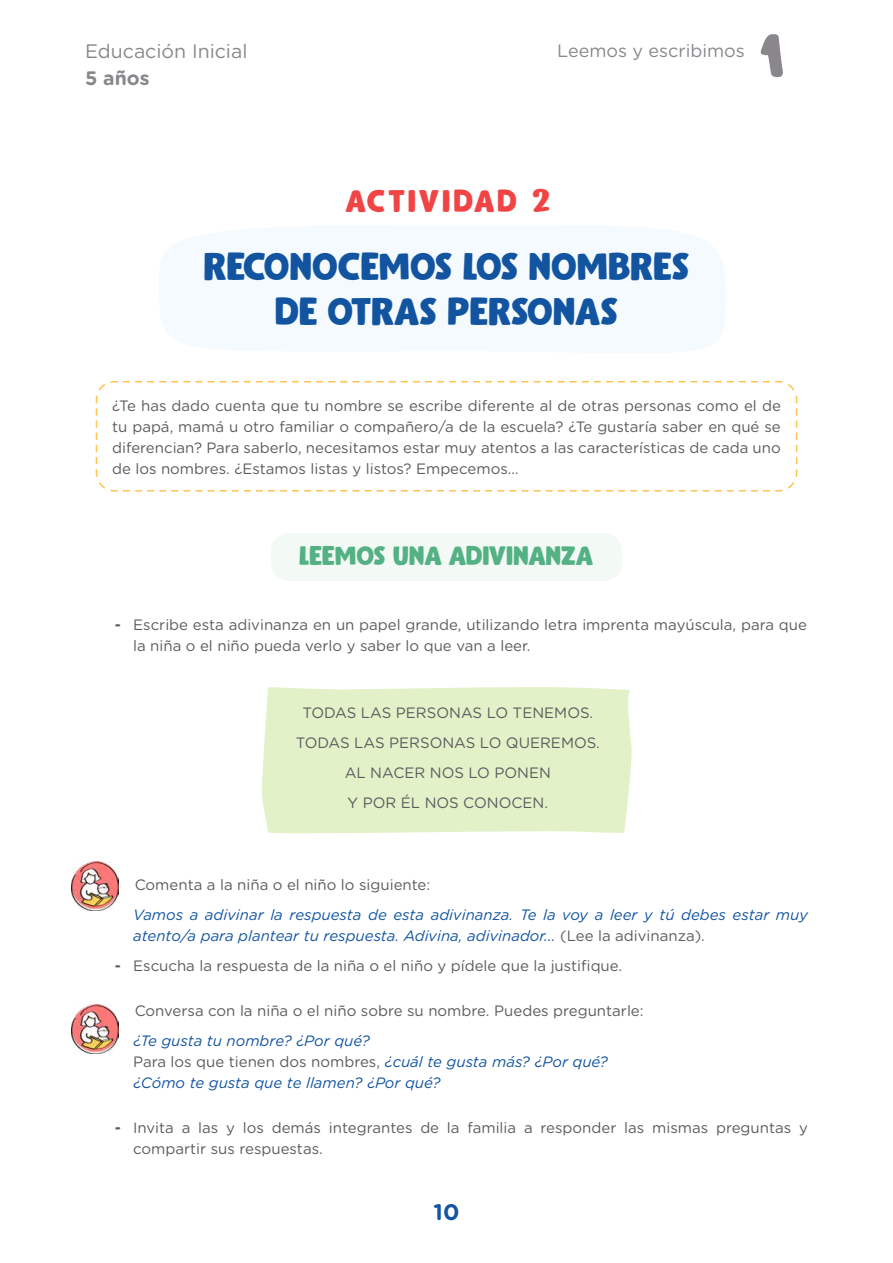
<style>
.page{position:relative;width:893px;height:1263px;background:#fff}
.page>*{position:absolute;margin:0;border:0;box-sizing:border-box;transform-origin:0 0}
.t1{font:73.5px "Nerko One";color:#89878c}
.Título_Actividad_OK{font:39px "Gumbo DEMO";color:#1254a0}
.Título_Actividad_OK-2{font:31.65px "Gumbo DEMO";letter-spacing:.09em;color:#f14444}
.Título_Actividad_OK-3{font:27px "Gumbo DEMO";color:#53b183}
.t2{font:700 22.5px "Gotham Rounded";color:#1254a0}
.t3{font:19.5px "Gotham Rounded";color:#89878c}
.t4{font:700 19.5px "Gotham Rounded";color:#89878c}
.t5{font:18px "Gotham Rounded";color:#89878c}
.Cuerpo_de_texto_alin{font:15px/21px "Gotham Rounded";color:#5c5b5f}
.Cuerpo_de_texto_alin-2{font:italic 15px/21px "Gotham Rounded";color:#1254a0}
.s1{font-family:"Nerko One";font-size:39.6px}
.s2{font-weight:700}
.s3{font-style:normal;color:#5c5b5f}
.s4{font-style:italic;color:#1254a0}
</style>
<div class="page">
<div style="left:262px;top:687px;width:370px;height:147px;background:#e3f1c8"></div>
<div style="left:271px;top:533px;width:351px;height:48px;background:#f3f9f5;border-radius:18px"></div>
<div style="left:160px;top:225px;width:566px;height:128px;background:#f4fafd"></div>
<svg style="left:95px;top:381px;width:703px;height:111px"></svg>
<img style="left:72px;top:861px;width:47px;height:49px">
<img style="left:72px;top:1005px;width:47px;height:49px">
<h3 class="t3" style="left:85px;top:38px;width:164px">Educación Inicial</h3>
<h3 class="t4" style="left:85px;top:64px;width:66px">5 años</h3>
<p class="t5" style="left:557px;top:38px;width:189px">Leemos y escribimos</p>
<h1 class="t1" style="left:759px;top:8px;width:27px">1</h1>
<p class="Título_Actividad_OK-2" style="left:345px;top:184px;width:206px">ACTIVIDAD <span class="s1">2</span></p>
<p class="Título_Actividad_OK" style="left:204px;top:245px;width:487px">RECONOCEMOS LOS NOMBRES</p>
<p class="Título_Actividad_OK" style="left:275px;top:290px;width:345px">DE OTRAS PERSONAS</p>
<p class="Cuerpo_de_texto_alin" style="left:112px;top:395px;width:670px;text-align:justify">¿Te has dado cuenta que tu nombre se escribe diferente al de otras personas como el de tu papá, mamá u otro familiar o compañero/a de la escuela? ¿Te gustaría saber en qué se diferencian? Para saberlo, necesitamos estar muy atentos a las características de cada uno de los nombres. ¿Estamos listas y listos? Empecemos…</p>
<p class="Título_Actividad_OK-3" style="left:299px;top:541px;width:296px">LEEMOS UNA ADIVINANZA</p>
<p class="Cuerpo_de_texto_alin" style="left:133px;top:614px;width:675px;text-indent:-18px"><span class="s2">-</span> Escribe esta adivinanza en un papel grande, utilizando letra imprenta mayúscula, para que la niña o el niño pueda verlo y saber lo que van a leer.</p>
<p class="Cuerpo_de_texto_alin" style="left:302px;top:702px;width:292px">TODAS LAS PERSONAS LO TENEMOS.</p>
<p class="Cuerpo_de_texto_alin" style="left:296px;top:732px;width:306px">TODAS LAS PERSONAS LO QUEREMOS.</p>
<p class="Cuerpo_de_texto_alin" style="left:345px;top:762px;width:208px">AL NACER NOS LO PONEN</p>
<p class="Cuerpo_de_texto_alin" style="left:348px;top:792px;width:202px">Y POR ÉL NOS CONOCEN.</p>
<p class="Cuerpo_de_texto_alin" style="left:135px;top:873px;width:297px">Comenta a la niña o el niño lo siguiente:</p>
<p class="Cuerpo_de_texto_alin-2" style="left:133px;top:903px;width:676px">Vamos a adivinar la respuesta de esta adivinanza. Te la voy a leer y tú debes estar muy atento/a para plantear tu respuesta. Adivina, adivinador... <span class="s3">(Lee la adivinanza).</span></p>
<p class="Cuerpo_de_texto_alin" style="left:115px;top:954px;width:509px"><span class="s2">-</span> Escucha la respuesta de la niña o el niño y pídele que la justifique.</p>
<p class="Cuerpo_de_texto_alin" style="left:135px;top:999px;width:510px">Conversa con la niña o el niño sobre su nombre. Puedes preguntarle:</p>
<p class="Cuerpo_de_texto_alin-2" style="left:133px;top:1030px;width:238px">¿Te gusta tu nombre? ¿Por qué?</p>
<p class="Cuerpo_de_texto_alin" style="left:133px;top:1051px;width:476px">Para los que tienen dos nombres, <span class="s4">¿cuál te gusta más? ¿Por qué?</span></p>
<p class="Cuerpo_de_texto_alin-2" style="left:133px;top:1072px;width:309px">¿Cómo te gusta que te llamen? ¿Por qué?</p>
<p class="Cuerpo_de_texto_alin" style="left:133px;top:1117px;width:676px;text-indent:-18px"><span class="s2">-</span> Invita a las y los demás integrantes de la familia a responder las mismas preguntas y compartir sus respuestas.</p>
<h3 class="t2" style="left:433px;top:1195px;width:27px">10</h3>
</div>
